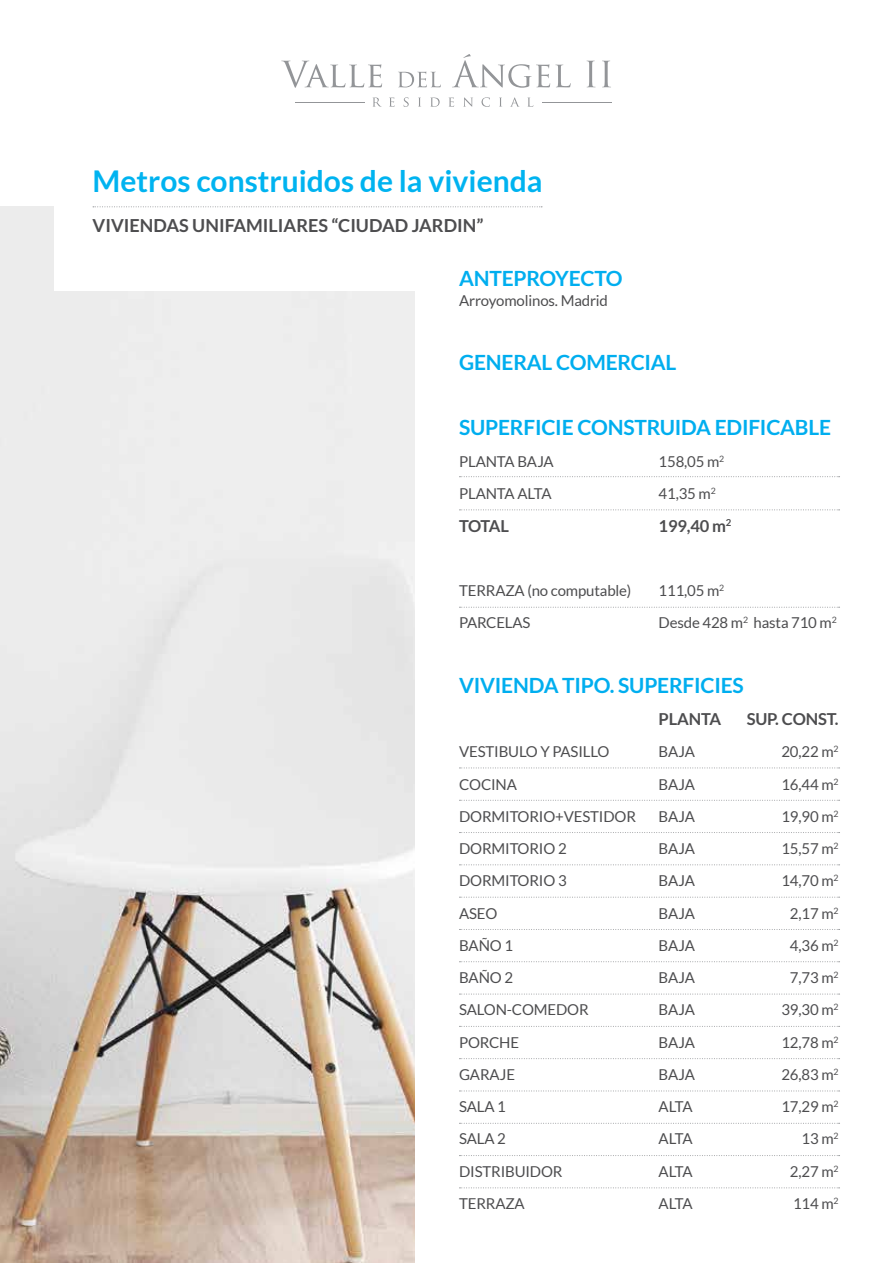
<style>
.page{position:relative;width:893px;height:1263px;background:#fff}
.page>*{position:absolute;margin:0;border:0;box-sizing:border-box;transform-origin:0 0}
.t1{font:700 30px "Lato";color:#00b3f0}
.t2{font:700 21px "Lato";letter-spacing:-.01em;color:#00aeef}
.t3{font:700 18px "Lato";color:#4d4d4f}
.t4{font:700 16.5px "Lato";letter-spacing:-.01em;color:#4d4d4f}
.t5{font:15px "Lato";letter-spacing:-.01em;color:#4d4d4f}
</style>
<div class="page">
<img style="left:0;top:206px;width:415px;height:1057px">
<div style="left:54px;top:136px;width:457px;height:154px;background:#fff"></div>
<svg style="left:459px;top:476px;width:381px;height:1px"></svg>
<svg style="left:459px;top:509px;width:381px;height:1px"></svg>
<svg style="left:459px;top:607px;width:381px;height:1px"></svg>
<svg style="left:459px;top:767px;width:381px;height:1px"></svg>
<svg style="left:459px;top:800px;width:381px;height:1px"></svg>
<svg style="left:459px;top:832px;width:381px;height:1px"></svg>
<svg style="left:459px;top:864px;width:381px;height:1px"></svg>
<svg style="left:459px;top:897px;width:381px;height:1px"></svg>
<svg style="left:459px;top:929px;width:381px;height:1px"></svg>
<svg style="left:459px;top:961px;width:381px;height:1px"></svg>
<svg style="left:459px;top:994px;width:381px;height:1px"></svg>
<svg style="left:459px;top:1026px;width:381px;height:1px"></svg>
<svg style="left:459px;top:1058px;width:381px;height:1px"></svg>
<svg style="left:459px;top:1090px;width:381px;height:1px"></svg>
<svg style="left:459px;top:1123px;width:381px;height:1px"></svg>
<svg style="left:459px;top:1155px;width:381px;height:1px"></svg>
<svg style="left:459px;top:1187px;width:381px;height:1px"></svg>
<svg style="left:93px;top:206px;width:449px;height:1px"></svg>
<svg style="left:281px;top:61px;width:101px;height:27px"></svg>
<svg style="left:398px;top:72px;width:43px;height:15px"></svg>
<svg style="left:452px;top:54px;width:119px;height:34px"></svg>
<svg style="left:587px;top:61px;width:9px;height:26px"></svg>
<svg style="left:602px;top:61px;width:9px;height:26px"></svg>
<svg style="left:373px;top:98px;width:9px;height:9px"></svg>
<svg style="left:389px;top:97px;width:6px;height:10px"></svg>
<svg style="left:404px;top:97px;width:5px;height:10px"></svg>
<svg style="left:418px;top:98px;width:3px;height:9px"></svg>
<svg style="left:430px;top:97px;width:10px;height:10px"></svg>
<svg style="left:448px;top:97px;width:6px;height:10px"></svg>
<svg style="left:463px;top:97px;width:10px;height:10px"></svg>
<svg style="left:481px;top:97px;width:9px;height:10px"></svg>
<svg style="left:499px;top:98px;width:3px;height:9px"></svg>
<svg style="left:510px;top:97px;width:10px;height:10px"></svg>
<svg style="left:527px;top:98px;width:6px;height:9px"></svg>
<hr style="left:295px;top:102px;width:69px;height:1px;background:#939598">
<hr style="left:542px;top:102px;width:70px;height:1px;background:#939598">
<h1 class="t1" style="left:93px;top:163px;width:451px">Metros construidos de la vivienda</h1>
<p class="t3" style="left:93px;top:215px;width:392px">VIVIENDAS UNIFAMILIARES “CIUDAD JARDIN”</p>
<h2 class="t2" style="left:459px;top:266px;width:165px">ANTEPROYECTO</h2>
<p class="t5" style="left:459px;top:292px;width:150px">Arroyomolinos. Madrid</p>
<h2 class="t2" style="left:459px;top:351px;width:219px">GENERAL COMERCIAL</h2>
<h2 class="t2" style="left:459px;top:415px;width:373px">SUPERFICIE CONSTRUIDA EDIFICABLE</h2>
<p class="t5" style="left:459px;top:453px;width:96px">PLANTA BAJA</p>
<p class="t5" style="left:659px;top:453px;width:67px">158,05 m<sup>2</sup></p>
<p class="t5" style="left:459px;top:485px;width:94px">PLANTA ALTA</p>
<p class="t5" style="left:659px;top:485px;width:59px">41,35 m<sup>2</sup></p>
<p class="t4" style="left:459px;top:516px;width:51px">TOTAL</p>
<p class="t4" style="left:659px;top:516px;width:74px">199,40 m<sup>2</sup></p>
<p class="t5" style="left:459px;top:582px;width:174px">TERRAZA (no computable)</p>
<p class="t5" style="left:659px;top:582px;width:67px">111,05 m<sup>2</sup></p>
<p class="t5" style="left:459px;top:614px;width:73px">PARCELAS</p>
<p class="t5" style="left:659px;top:614px;width:180px">Desde 428 m<sup>2</sup> hasta 710 m<sup>2</sup></p>
<h2 class="t2" style="left:459px;top:673px;width:286px">VIVIENDA TIPO. SUPERFICIES</h2>
<p class="t4" style="left:659px;top:710px;width:64px">PLANTA</p>
<p class="t4" style="left:747px;top:710px;width:93px">SUP. CONST.</p>
<p class="t5" style="left:459px;top:743px;width:152px">VESTIBULO Y PASILLO</p>
<p class="t5" style="left:659px;top:743px;width:38px">BAJA</p>
<p class="t5" style="left:781px;top:743px;width:59px">20,22 m<sup>2</sup></p>
<p class="t5" style="left:459px;top:776px;width:59px">COCINA</p>
<p class="t5" style="left:659px;top:776px;width:38px">BAJA</p>
<p class="t5" style="left:781px;top:776px;width:59px">16,44 m<sup>2</sup></p>
<p class="t5" style="left:459px;top:808px;width:178px">DORMITORIO+VESTIDOR</p>
<p class="t5" style="left:659px;top:808px;width:38px">BAJA</p>
<p class="t5" style="left:781px;top:808px;width:59px">19,90 m<sup>2</sup></p>
<p class="t5" style="left:459px;top:840px;width:109px">DORMITORIO 2</p>
<p class="t5" style="left:659px;top:840px;width:38px">BAJA</p>
<p class="t5" style="left:781px;top:840px;width:59px">15,57 m<sup>2</sup></p>
<p class="t5" style="left:459px;top:872px;width:109px">DORMITORIO 3</p>
<p class="t5" style="left:659px;top:872px;width:38px">BAJA</p>
<p class="t5" style="left:781px;top:872px;width:59px">14,70 m<sup>2</sup></p>
<p class="t5" style="left:459px;top:905px;width:40px">ASEO</p>
<p class="t5" style="left:659px;top:905px;width:38px">BAJA</p>
<p class="t5" style="left:790px;top:905px;width:50px">2,17 m<sup>2</sup></p>
<p class="t5" style="left:459px;top:937px;width:56px">BAÑO 1</p>
<p class="t5" style="left:659px;top:937px;width:38px">BAJA</p>
<p class="t5" style="left:790px;top:937px;width:50px">4,36 m<sup>2</sup></p>
<p class="t5" style="left:459px;top:969px;width:56px">BAÑO 2</p>
<p class="t5" style="left:659px;top:969px;width:38px">BAJA</p>
<p class="t5" style="left:790px;top:969px;width:50px">7,73 m<sup>2</sup></p>
<p class="t5" style="left:459px;top:1002px;width:131px">SALON-COMEDOR</p>
<p class="t5" style="left:659px;top:1002px;width:38px">BAJA</p>
<p class="t5" style="left:781px;top:1002px;width:59px">39,30 m<sup>2</sup></p>
<p class="t5" style="left:459px;top:1034px;width:62px">PORCHE</p>
<p class="t5" style="left:659px;top:1034px;width:38px">BAJA</p>
<p class="t5" style="left:781px;top:1034px;width:59px">12,78 m<sup>2</sup></p>
<p class="t5" style="left:459px;top:1066px;width:58px">GARAJE</p>
<p class="t5" style="left:659px;top:1066px;width:38px">BAJA</p>
<p class="t5" style="left:781px;top:1066px;width:59px">26,83 m<sup>2</sup></p>
<p class="t5" style="left:459px;top:1098px;width:48px">SALA 1</p>
<p class="t5" style="left:659px;top:1098px;width:36px">ALTA</p>
<p class="t5" style="left:781px;top:1098px;width:59px">17,29 m<sup>2</sup></p>
<p class="t5" style="left:459px;top:1131px;width:48px">SALA 2</p>
<p class="t5" style="left:659px;top:1131px;width:36px">ALTA</p>
<p class="t5" style="left:801px;top:1131px;width:39px">13 m<sup>2</sup></p>
<p class="t5" style="left:459px;top:1163px;width:105px">DISTRIBUIDOR</p>
<p class="t5" style="left:659px;top:1163px;width:36px">ALTA</p>
<p class="t5" style="left:790px;top:1163px;width:50px">2,27 m<sup>2</sup></p>
<p class="t5" style="left:459px;top:1195px;width:67px">TERRAZA</p>
<p class="t5" style="left:659px;top:1195px;width:36px">ALTA</p>
<p class="t5" style="left:793px;top:1195px;width:47px">114 m<sup>2</sup></p>
</div>
